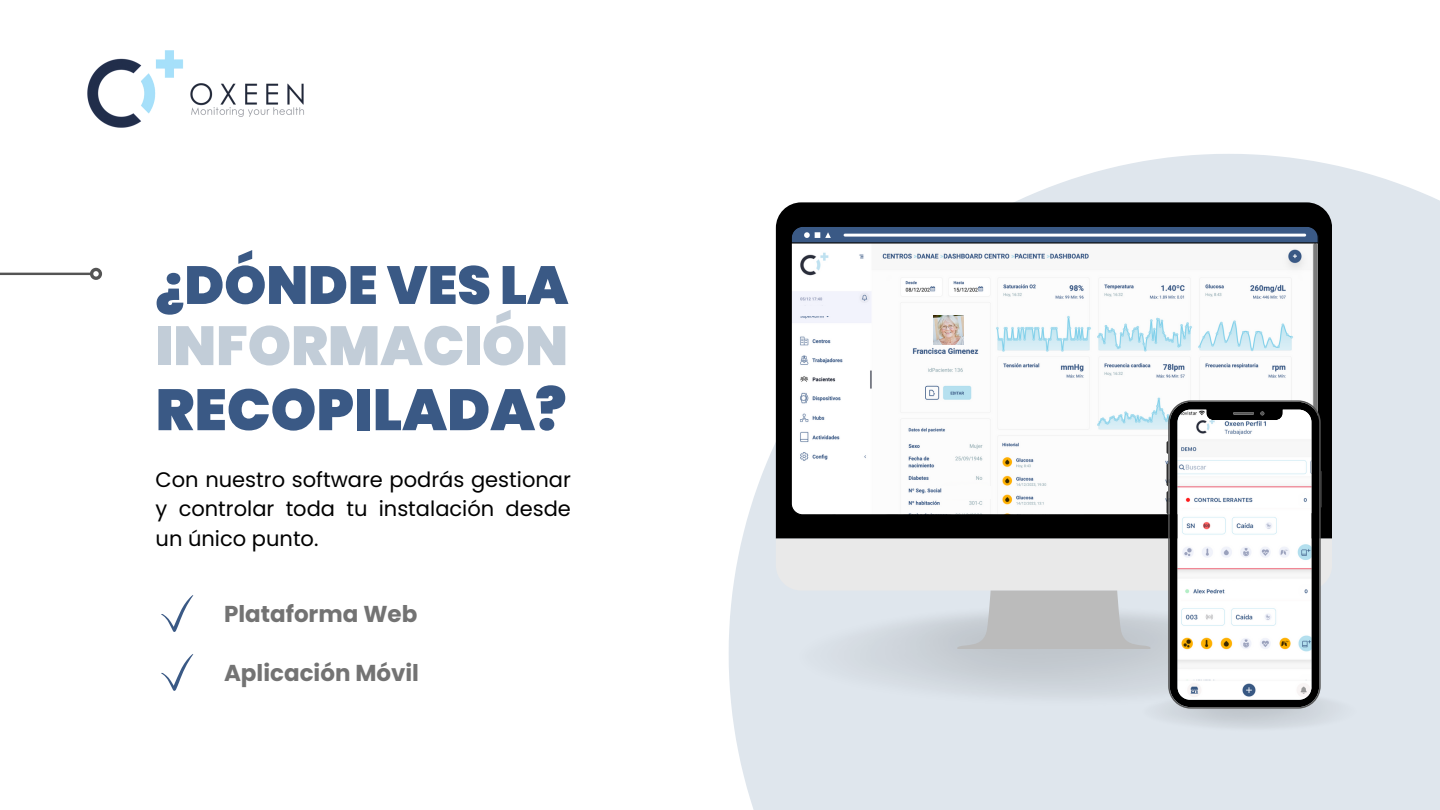
<style>
.page{position:relative;width:1440px;height:810px;background:#fff}
.page>*{position:absolute;margin:0;border:0;box-sizing:border-box;transform-origin:0 0}
.t1{font:900 58.1px "Poppins";color:#3a5985}
.t2{font:900 55px "Poppins";color:#c2cdd8}
.t3{font:900 53.6px "Poppins";color:#3a5985}
.t4{font:700 23px "Poppins";color:#737373}
.t5{font:21px/29.2px "Poppins";color:#000;text-align:justify}
</style>
<div class="page">
<svg style="left:0;top:268px;width:102px;height:12px"></svg>
<svg style="left:729px;top:154px;width:711px;height:656px;fill:#dfe6ed"></svg>
<div style="left:776px;top:202px;width:556px;height:200px;background:#000"></div>
<img style="left:87px;top:50px;width:217px;height:78px">
<svg style="left:791px;top:226px;width:528px;height:176px"></svg>
<svg style="left:792px;top:227px;width:527px;height:17px;background:#415b81"></svg>
<hr style="left:844px;top:234px;width:462px;height:3px;background:#fff">
<div style="left:930px;top:358px;width:33px;height:8px;background:#fcfcfc"></div>
<img style="left:933px;top:316px;width:30px;height:29px">
<div style="left:797px;top:306px;width:48px;height:10px;background:#f2f3fc"></div>
<img style="left:1141px;top:690px;width:218px;height:43px">
<svg style="left:776px;top:402px;width:556px;height:305px"></svg>
<svg style="left:1168px;top:400px;width:153px;height:309px"></svg>
<svg style="left:161px;top:595px;width:32px;height:37px"></svg>
<svg style="left:161px;top:654px;width:32px;height:37px"></svg>
<p class="t3" style="left:156px;top:248px;width:414px">¿DÓNDE VES LA</p>
<p class="t2" style="left:156px;top:307px;width:414px">INFORMACIÓN</p>
<p class="t1" style="left:156px;top:369px;width:412px">RECOPILADA?</p>
<h1 class="t5" style="left:156px;top:465px;width:417px">Con nuestro software podrás gestionar y controlar toda tu instalación desde un único punto.</h1>
<p class="t4" style="left:224px;top:598px;width:195px">Plataforma Web</p>
<h2 class="t4" style="left:224px;top:657px;width:197px">Aplicación Móvil</h2>
</div>
